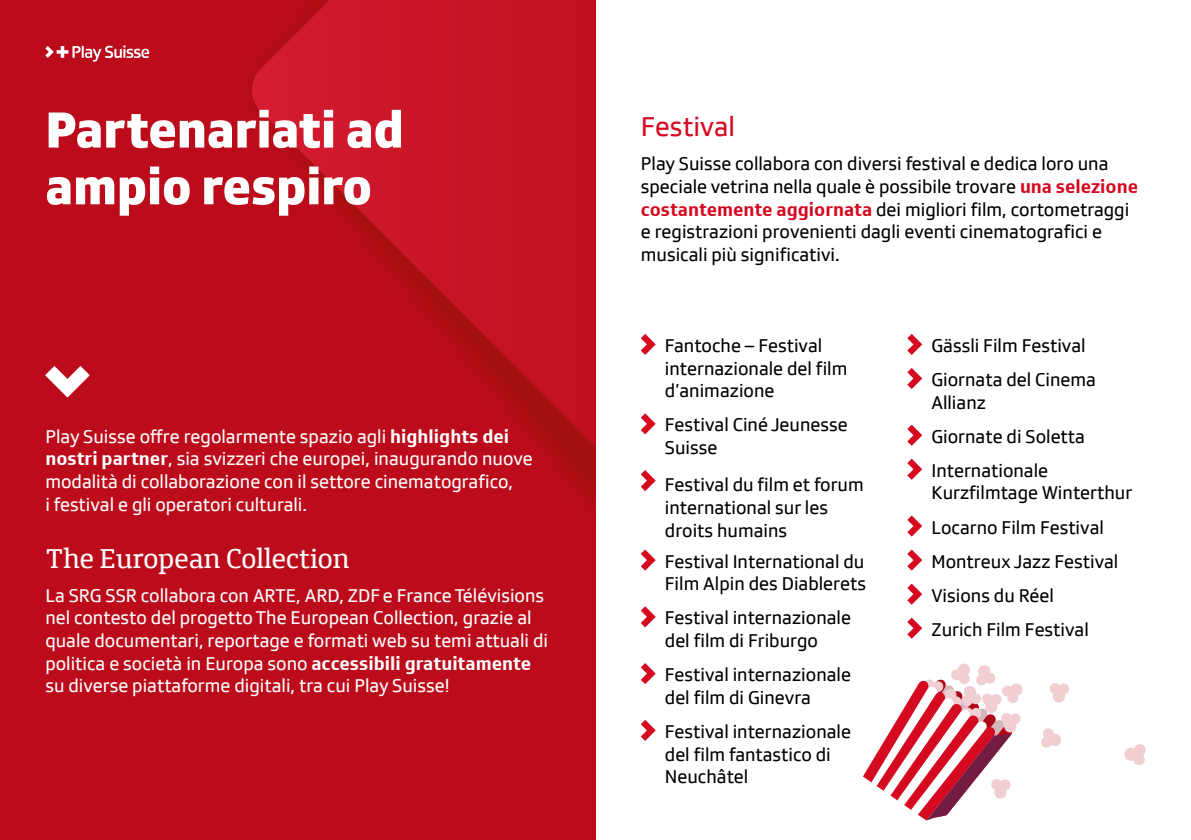
<style>
.page{position:relative;width:1191px;height:840px;background:#fff}
.page>*{position:absolute;margin:0;border:0;box-sizing:border-box;transform-origin:0 0}
.t1{font:800 52px/56.6px "SRGSSR Type Text";color:#fff}
.t2{font:28px "SRGSSR Type Serif Text";color:#fff}
.t3{font:28px "SRGSSR Type Text";color:#d50920}
.t4{font:19px/22.6px "SRGSSR Type Text";color:#000}
.t5{font:19px/22.6px "SRGSSR Type Text";color:#fff}
.s1{font-weight:700}
.s2{font-weight:700;color:#d50920}
</style>
<div class="page">
<div style="left:0;top:0;width:595px;height:839px;background:#bc0c1b"></div>
<svg style="left:249px;top:0;width:346px;height:446px"></svg>
<svg style="left:45px;top:45px;width:104px;height:17px"></svg>
<svg style="left:641px;top:334px;width:14px;height:21px"></svg>
<svg style="left:641px;top:413px;width:14px;height:21px"></svg>
<svg style="left:641px;top:470px;width:14px;height:21px"></svg>
<svg style="left:641px;top:549px;width:14px;height:21px"></svg>
<svg style="left:641px;top:606px;width:14px;height:21px"></svg>
<svg style="left:641px;top:663px;width:14px;height:20px"></svg>
<svg style="left:641px;top:720px;width:14px;height:20px"></svg>
<svg style="left:907px;top:334px;width:15px;height:21px"></svg>
<svg style="left:907px;top:368px;width:15px;height:21px"></svg>
<svg style="left:907px;top:424px;width:15px;height:21px"></svg>
<svg style="left:907px;top:458px;width:15px;height:21px"></svg>
<svg style="left:907px;top:515px;width:15px;height:21px"></svg>
<svg style="left:907px;top:549px;width:15px;height:21px"></svg>
<svg style="left:907px;top:583px;width:15px;height:21px"></svg>
<svg style="left:907px;top:617px;width:15px;height:21px"></svg>
<svg style="left:45px;top:366px;width:45px;height:31px"></svg>
<svg style="left:1124px;top:744px;width:22px;height:21px"></svg>
<svg style="left:1049px;top:683px;width:20px;height:20px"></svg>
<svg style="left:1041px;top:728px;width:20px;height:20px"></svg>
<svg style="left:863px;top:663px;width:159px;height:157px"></svg>
<h1 class="t1" style="left:45px;top:100px;width:360px">Partenariati ad ampio respiro</h1>
<p class="t5" style="left:45px;top:424px;width:489px">Play Suisse offre regolarmente spazio agli <span class="s1">highlights dei nostri partner</span>, sia svizzeri che europei, inaugurando nuove modalità di collaborazione con il settore cinematografico,<br>i festival e gli operatori culturali.</p>
<h2 class="t2" style="left:45px;top:541px;width:306px">The European Collection</h2>
<p class="t5" style="left:45px;top:583px;width:504px">La SRG SSR collabora con ARTE, ARD, ZDF e France Télévisions nel contesto del progetto The European Collection, grazie al quale documentari, reportage e formati web su temi attuali di politica e società in Europa sono <span class="s1">accessibili gratuitamente </span>su diverse piattaforme digitali, tra cui Play Suisse!</p>
<h2 class="t3" style="left:641px;top:111px;width:96px">Festival</h2>
<p class="t4" style="left:641px;top:152px;width:499px">Play Suisse collabora con diversi festival e dedica loro una speciale vetrina nella quale è possibile trovare <span class="s2">una selezione costantemente aggiornata</span> dei migliori film, cortometraggi e registrazioni provenienti dagli eventi cinematografici e musicali più significativi.</p>
<p class="t4" style="left:665px;top:334px;width:184px">Fantoche – Festival internazionale del film d’animazione</p>
<p class="t4" style="left:665px;top:413px;width:184px">Festival Ciné Jeunesse<br>Suisse</p>
<p class="t4" style="left:665px;top:473px;width:200px">Festival du film et forum international sur les droits humains</p>
<p class="t4" style="left:665px;top:549px;width:203px">Festival International du<br>Film Alpin des Diablerets</p>
<p class="t4" style="left:665px;top:606px;width:188px">Festival internazionale del film di Friburgo</p>
<p class="t4" style="left:665px;top:663px;width:188px">Festival internazionale del film di Ginevra</p>
<p class="t4" style="left:665px;top:719px;width:188px">Festival internazionale del film fantastico di<br>Neuchâtel</p>
<p class="t4" style="left:931px;top:328px;width:166px;line-height:34px">Gässli Film Festival<br>Giornata del Cinema</p>
<p class="t4" style="left:931px;top:385px;width:155px;line-height:34px">Allianz<br>Giornate di Soletta<br>Internationale</p>
<p class="t4" style="left:931px;top:475px;width:202px;line-height:34px">Kurzfilmtage Winterthur<br>Locarno Film Festival<br>Montreux Jazz Festival<br>Visions du Réel<br>Zurich Film Festival</p>
</div>
